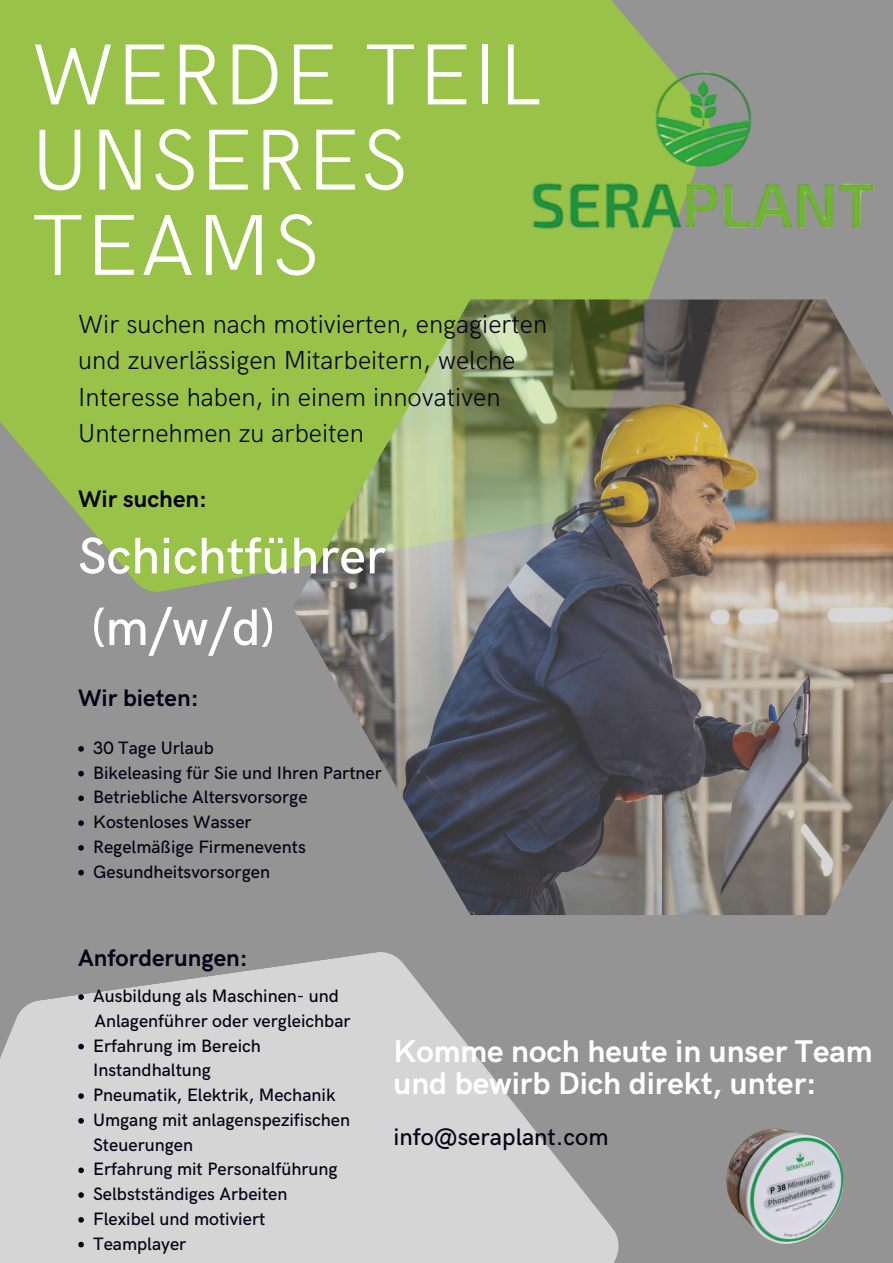
<style>
.page{position:relative;width:893px;height:1263px;background:#949494}
.page>*{position:absolute;margin:0;border:0;box-sizing:border-box;transform-origin:0 0}
.t1{font:300 86.7px/85.2px "HK Grotesk";letter-spacing:.02em;color:#fff}
.t2{font:500 51.53px/71.6px "HK Grotesk";color:#fff}
.t3{font:700 31.5px/31.5px "HK Grotesk";color:#fff}
.t4{font:300 26.17px/36.6px "HK Grotesk";color:#070317}
.t5{font:700 24px "HK Grotesk";color:#070317}
.t6{font:500 24px "HK Grotesk";color:#070317}
.t7{font:500 18px/24.8px "HK Grotesk";color:#070317}
</style>
<div class="page">
<svg style="left:0;top:952px;width:619px;height:311px;fill:#d5d5d5"></svg>
<div style="left:0;top:0;width:671px;height:592px;background:#98c348"></div>
<img style="left:293px;top:299px;width:600px;height:616px">
<img style="left:514px;top:68px;width:361px;height:168px">
<img style="left:726px;top:1128px;width:118px;height:116px">
<svg style="left:78px;top:746px;width:6px;height:6px"></svg>
<svg style="left:78px;top:771px;width:6px;height:5px"></svg>
<svg style="left:78px;top:795px;width:6px;height:6px"></svg>
<svg style="left:78px;top:820px;width:6px;height:6px"></svg>
<svg style="left:78px;top:845px;width:6px;height:6px"></svg>
<svg style="left:78px;top:870px;width:6px;height:5px"></svg>
<svg style="left:78px;top:994px;width:6px;height:6px"></svg>
<svg style="left:78px;top:1044px;width:6px;height:5px"></svg>
<svg style="left:78px;top:1093px;width:6px;height:6px"></svg>
<svg style="left:78px;top:1118px;width:6px;height:5px"></svg>
<svg style="left:78px;top:1167px;width:6px;height:6px"></svg>
<svg style="left:78px;top:1192px;width:6px;height:6px"></svg>
<svg style="left:78px;top:1217px;width:6px;height:5px"></svg>
<svg style="left:78px;top:1242px;width:6px;height:5px"></svg>
<h5 class="t1" style="left:31px;top:36px;width:512px">WERDE TEIL<br>UNSERES<br>TEAMS</h5>
<h4 class="t4" style="left:78px;top:306px;width:470px">Wir suchen nach motivierten, engagierten und zuverlässigen Mitarbeitern, welche Interesse haben, in einem innovativen Unternehmen zu arbeiten</h4>
<p class="t5" style="left:78px;top:485px;width:130px">Wir suchen:</p>
<p class="t2" style="left:78px;top:522px;width:309px">Schichtführer (m/w/d)</p>
<p class="t5" style="left:78px;top:685px;width:122px">Wir bieten:</p>
<h1 class="t7" style="left:93px;top:736px;width:122px">30 Tage Urlaub</h1>
<p class="t7" style="left:93px;top:761px;width:290px">Bikeleasing für Sie und Ihren Partner</p>
<p class="t7" style="left:93px;top:786px;width:216px">Betriebliche Altersvorsorge</p>
<h2 class="t7" style="left:93px;top:810px;width:160px">Kostenloses Wasser</h2>
<h4 class="t7" style="left:93px;top:835px;width:214px">Regelmäßige Firmenevents</h4>
<p class="t7" style="left:93px;top:860px;width:178px">Gesundheitsvorsorgen</p>
<h4 class="t5" style="left:78px;top:944px;width:171px">Anforderungen:</h4>
<p class="t7" style="left:93px;top:984px;width:247px">Ausbildung als Maschinen- und</p>
<h6 class="t7" style="left:94px;top:1009px;width:258px">Anlagenführer oder vergleichbar</h6>
<p class="t7" style="left:93px;top:1034px;width:169px">Erfahrung im Bereich<br>Instandhaltung</p>
<p class="t7" style="left:93px;top:1083px;width:244px">Pneumatik, Elektrik, Mechanik</p>
<p class="t7" style="left:93px;top:1108px;width:258px">Umgang mit anlagenspezifischen<br>Steuerungen</p>
<p class="t7" style="left:93px;top:1157px;width:246px">Erfahrung mit Personalführung</p>
<p class="t7" style="left:93px;top:1182px;width:196px">Selbstständiges Arbeiten</p>
<p class="t7" style="left:93px;top:1207px;width:174px">Flexibel und motiviert</p>
<p class="t7" style="left:93px;top:1232px;width:95px">Teamplayer</p>
<p class="t3" style="left:393px;top:1037px;width:481px">Komme noch heute in unser Team und bewirb Dich direkt, unter:</p>
<p class="t6" style="left:393px;top:1123px;width:217px">info@seraplant.com</p>
</div>
